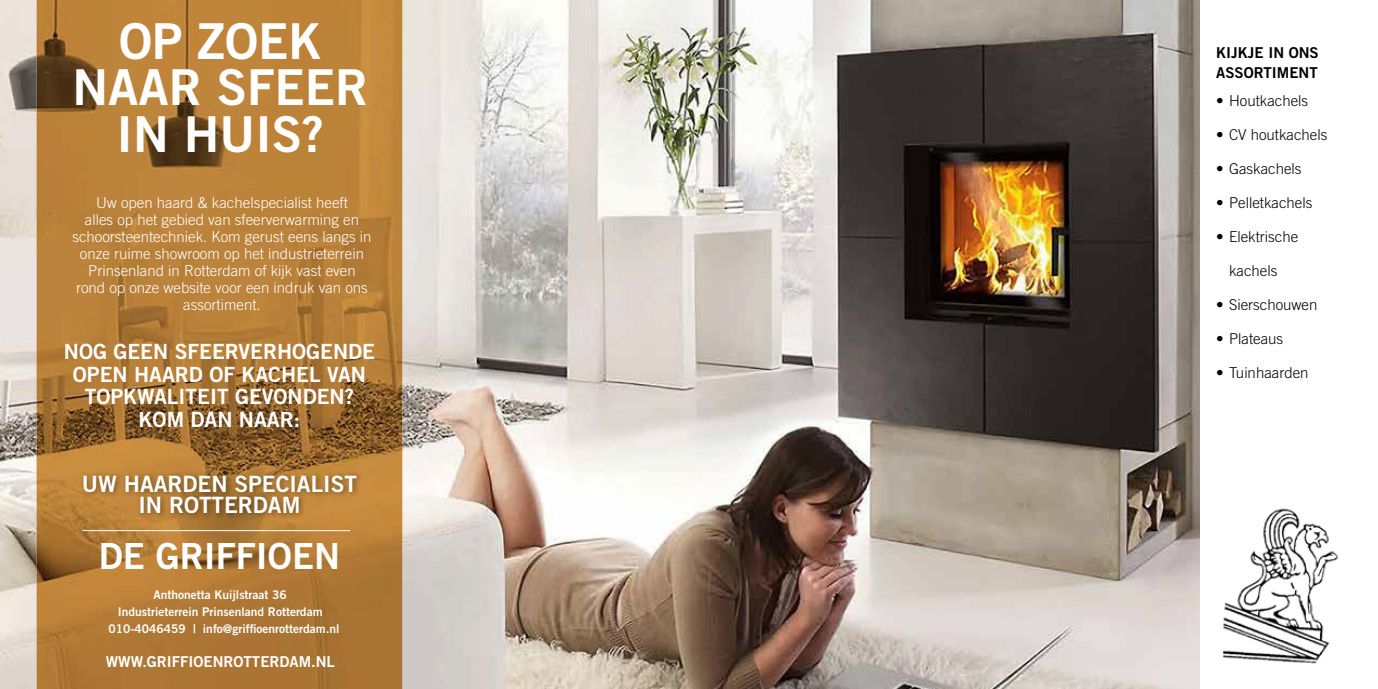
<style>
.page{position:relative;width:1378px;height:689px;background:#fff}
.page>*{position:absolute;margin:0;border:0;box-sizing:border-box;transform-origin:0 0}
.t1{font:49.5px/46.5px "Trade Gothic LT Std Bd 2";color:#fff;text-align:center}
.t2{font:36px "Trade Gothic LT Std Bd 2";color:#fff}
.t3{font:22.5px/21px "Trade Gothic LT Std Bd 2";color:#fff;text-align:center}
.t4{font:21px/22.5px "Trade Gothic LT Std Bd 2";color:#fff;text-align:center}
.t5{font:300 15px/17px "Trade Gothic LT Std";color:#fff;text-align:center}
.t6{font:300 15px "Trade Gothic LT Std";color:#000}
.t7{font:15px "Trade Gothic LT Std Bd 2";color:#fff}
.t8{font:15px/19.5px "Trade Gothic LT Std Bd 2";color:#000}
.t9{font:12px "Trade Gothic LT Std Bd 2";color:#fff}
</style>
<div class="page">
<img style="left:0;top:0;width:1199px;height:689px">
<img style="left:37px;top:0;width:365px;height:689px">
<img style="left:80px;top:471px;width:284px;height:49px">
<hr style="left:82px;top:530px;width:268px;height:1px;background:#fff">
<img style="left:1222px;top:508px;width:116px;height:156px">
<h1 class="t1" style="left:72px;top:17px;width:297px">OP ZOEK<br>NAAR SFEER<br>IN HUIS?</h1>
<p class="t5" style="left:72px;top:194px;width:301px">Uw open haard &amp; kachelspecialist heeft<br>alles op het gebied van sfeerverwarming en schoorsteentechniek. Kom gerust eens langs in onze ruime showroom op het industrieterrein Prinsenland in Rotterdam of kijk vast even rond op onze website voor een indruk van ons assortiment.</p>
<h3 class="t4" style="left:64px;top:340px;width:313px">NOG GEEN SFEERVERHOGENDE<br>OPEN HAARD OF KACHEL VAN<br>TOPKWALITEIT GEVONDEN?<br>KOM DAN NAAR:</h3>
<h3 class="t3" style="left:82px;top:473px;width:276px">UW HAARDEN SPECIALIST<br>IN ROTTERDAM</h3>
<h2 class="t2" style="left:99px;top:534px;width:243px">DE GRIFFIOEN</h2>
<p class="t9" style="left:154px;top:587px;width:135px">Anthonetta Kuijlstraat 36</p>
<p class="t9" style="left:118px;top:604px;width:206px">Industrieterrein Prinsenland Rotterdam</p>
<p class="t9" style="left:108px;top:621px;width:233px">010-4046459 | info@griffioenrotterdam.nl</p>
<p class="t7" style="left:106px;top:652px;width:231px">WWW.GRIFFIOENROTTERDAM.NL</p>
<p class="t8" style="left:1216px;top:43px;width:104px">KIJKJE IN ONS<br>ASSORTIMENT</p>
<p class="t6" style="left:1216px;top:91px;width:93px">• Houtkachels</p>
<p class="t6" style="left:1216px;top:125px;width:113px">• CV houtkachels</p>
<p class="t6" style="left:1216px;top:159px;width:87px">• Gaskachels</p>
<p class="t6" style="left:1216px;top:193px;width:98px">• Pelletkachels</p>
<p class="t6" style="left:1216px;top:227px;width:83px">• Elektrische</p>
<p class="t6" style="left:1229px;top:261px;width:50px">kachels</p>
<p class="t6" style="left:1216px;top:295px;width:103px">• Sierschouwen</p>
<p class="t6" style="left:1216px;top:329px;width:68px">• Plateaus</p>
<p class="t6" style="left:1216px;top:363px;width:94px">• Tuinhaarden</p>
</div>
